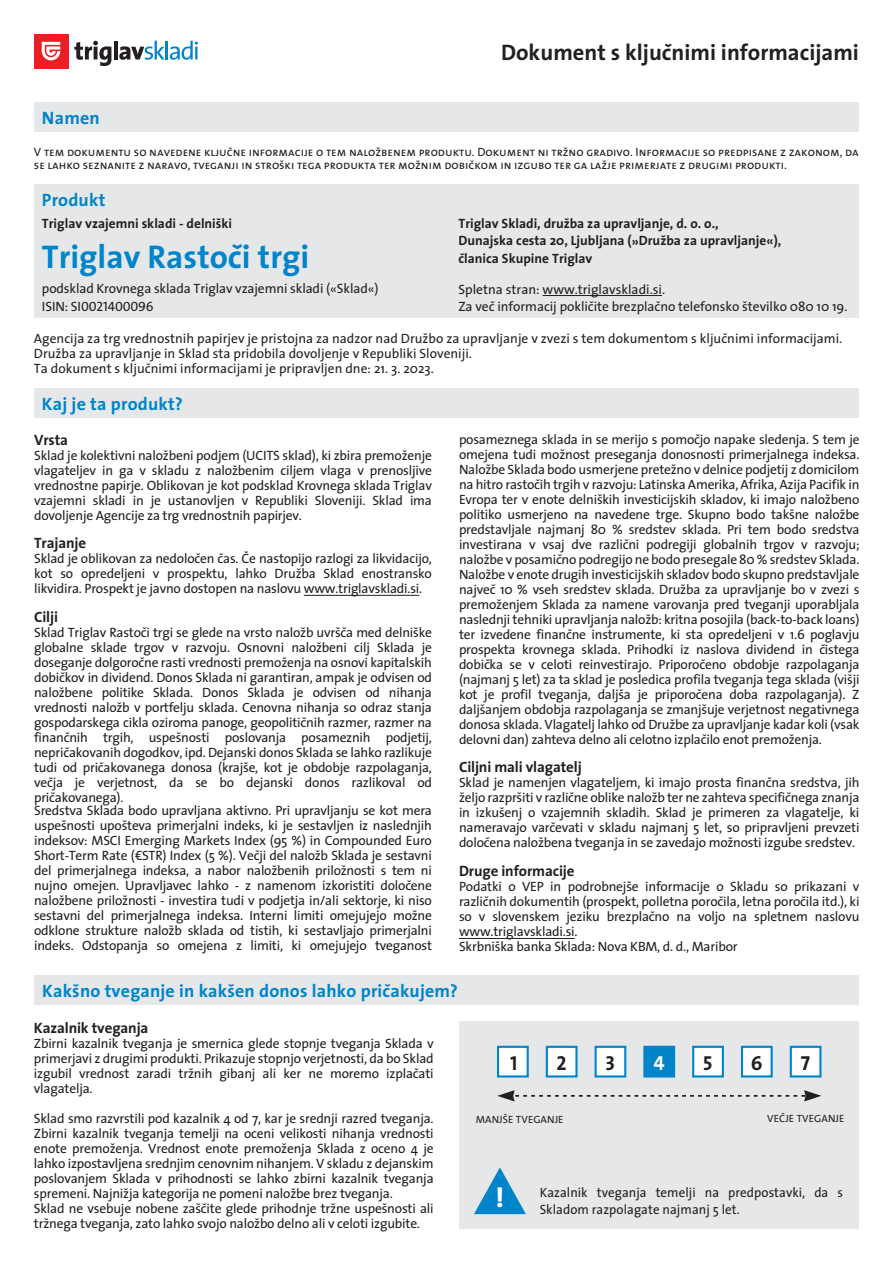
<style>
.page{position:relative;width:893px;height:1263px;background:#fff}
.page>*{position:absolute;margin:0;border:0;box-sizing:border-box;transform-origin:0 0}
.t1{font:700 33px "Slo The Sans";color:#0084ca}
.t2{font:700 33px "Slo The Sans Caps";color:#fff;scale:.96 1}
.t3{font:700 22.5px "Slo The Sans";color:#231f20}
.t4{font:700 20.25px "Slo The Sans Caps";color:#231f20}
.t5{font:700 20.25px "Slo The Sans Caps";color:#fff}
.t6{font:700 18px "Slo The Sans";letter-spacing:.01em;color:#0084ca}
.t7{font:700 15px "Slo The Sans";letter-spacing:-.01em;color:#231f20}
.t8{font:13.5px/15px "Slo The Sans Plain";letter-spacing:-.015em;color:#231f20;text-align:justify}
.t9{font:700 13.5px/17.2px "Slo The Sans";color:#231f20}
.t10{font:13.5px/16.5px "Slo The Sans Plain";letter-spacing:.005em;color:#231f20;scale:.96 1}
.t11{font:13.5px "Slo The Sans Caps Plain";letter-spacing:-.01em;color:#231f20}
.t12{font:12px/13.5px "Slo The Sans Caps Plain";color:#231f20}
.t13{font:10.5px "Slo The Sans Plain";letter-spacing:.01em;color:#231f20}
</style>
<div class="page">
<div style="left:34px;top:102px;width:825px;height:30px;background:#e6e7e9"></div>
<div style="left:459px;top:1022px;width:400px;height:207px;background:#e6e7e9"></div>
<svg style="left:74px;top:41px;width:37px;height:25px"></svg>
<hr style="left:114px;top:41px;width:4px;height:18px;background:#231f20">
<div style="left:34px;top:34px;width:34px;height:34px;background:#ee1d23"></div>
<svg style="left:42px;top:42px;width:18px;height:18px"></svg>
<svg style="left:119px;top:41px;width:79px;height:19px"></svg>
<div style="left:34px;top:184px;width:825px;height:134px;background:#e6e7e9"></div>
<hr style="left:543px;top:295px;width:119px;height:1px;background:#231f20">
<div style="left:34px;top:389px;width:825px;height:29px;background:#e6e7e9"></div>
<hr style="left:304px;top:595px;width:115px;height:1px;background:#231f20">
<div style="left:34px;top:975px;width:825px;height:30px;background:#e6e7e9"></div>
<div style="left:497px;top:1046px;width:32px;height:31px;background:#fff;border:2px solid #0084ca"></div>
<div style="left:546px;top:1046px;width:32px;height:31px;background:#fff;border:2px solid #0084ca"></div>
<div style="left:595px;top:1046px;width:31px;height:31px;background:#fff;border:2px solid #0084ca"></div>
<div style="left:643px;top:1046px;width:32px;height:31px;background:#0084ca"></div>
<div style="left:692px;top:1046px;width:32px;height:31px;background:#fff;border:2px solid #0084ca"></div>
<div style="left:741px;top:1046px;width:32px;height:31px;background:#fff;border:2px solid #0084ca"></div>
<div style="left:790px;top:1046px;width:31px;height:31px;background:#fff;border:2px solid #0084ca"></div>
<svg style="left:497px;top:1090px;width:324px;height:11px"></svg>
<svg style="left:474px;top:1167px;width:52px;height:48px"></svg>
<hr style="left:459px;top:938px;width:116px;height:1px;background:#231f20">
<h2 class="t3" style="left:501px;top:39px;width:359px">Dokument s ključnimi informacijami</h2>
<h3 class="t6" style="left:42px;top:108px;width:59px">Namen</h3>
<p class="t12" style="left:34px;top:145px;width:826px">V tem dokumentu so navedene ključne informacije o tem naložbenem produktu. Dokument ni tržno gradivo. Informacije so predpisane z zakonom, da se lahko seznanite z naravo, tveganji in stroški tega produkta ter možnim dobičkom in izgubo ter ga lažje primerjate z drugimi produkti.</p>
<h3 class="t6" style="left:42px;top:190px;width:65px">Produkt</h3>
<p class="t9" style="left:458px;top:215px;width:262px">Triglav Skladi, družba za upravljanje, d. o. o.,<br>Dunajska cesta 20, Ljubljana (</p>
<p class="t9" style="left:42px;top:215px;width:192px">Triglav vzajemni skladi - delniški</p>
<p class="t9" style="left:639px;top:252px;width:9px;rotate:-180deg">«</p>
<p class="t9" style="left:639px;top:232px;width:144px">Družba za upravljanje«),</p>
<h1 class="t1" style="left:42px;top:238px;width:269px">Triglav Rastoči trgi</h1>
<p class="t8" style="left:42px;top:281px;width:338px">podsklad Krovnega sklada Triglav vzajemni skladi («Sklad«)</p>
<p class="t11" style="left:42px;top:299px;width:113px">ISIN: SI0021400096</p>
<p class="t9" style="left:458px;top:250px;width:135px">članica Skupine Triglav</p>
<p class="t8" style="left:458px;top:281px;width:390px;line-height:17.2px">Spletna stran: www.triglavskladi.si.<br>Za več informacij pokličite brezplačno telefonsko številko 080 10 19.</p>
<p class="t8" style="left:34px;top:331px;width:810px;text-align:left">Agencija za trg vrednostnih papirjev je pristojna za nadzor nad Družbo za upravljanje v zvezi s tem dokumentom s ključnimi informacijami.<br>Družba za upravljanje in Sklad sta pridobila dovoljenje v Republiki Sloveniji.<br>Ta dokument s ključnimi informacijami je pripravljen dne: 21. 3. 2023.</p>
<h3 class="t6" style="left:42px;top:394px;width:142px">Kaj je ta produkt?</h3>
<p class="t7" style="left:34px;top:431px;width:35px">Vrsta</p>
<p class="t8" style="left:34px;top:448px;width:399px">Sklad je kolektivni naložbeni podjem (UCITS sklad), ki zbira premoženje vlagateljev in ga v skladu z naložbenim ciljem vlaga v prenosljive vrednostne papirje. Oblikovan je kot podsklad Krovnega sklada Triglav vzajemni skladi in je ustanovljen v Republiki Sloveniji. Sklad ima dovoljenje Agencije za trg vrednostnih papirjev.</p>
<p class="t7" style="left:34px;top:535px;width:54px">Trajanje</p>
<p class="t8" style="left:34px;top:551px;width:399px">Sklad je oblikovan za nedoločen čas. Če nastopijo razlogi za likvidacijo, kot so opredeljeni v prospektu, lahko Družba Sklad enostransko likvidira. Prospekt je javno dostopen na naslovu www.triglavskladi.si.</p>
<p class="t7" style="left:34px;top:608px;width:25px">Cilji</p>
<p class="t8" style="left:34px;top:625px;width:399px">Sklad Triglav Rastoči trgi se glede na vrsto naložb uvršča med delniške globalne sklade trgov v razvoju. Osnovni naložbeni cilj Sklada je doseganje dolgoročne rasti vrednosti premoženja na osnovi kapitalskih dobičkov in dividend. Donos Sklada ni garantiran, ampak je odvisen od naložbene politike Sklada. Donos Sklada je odvisen od nihanja vrednosti naložb v portfelju sklada. Cenovna nihanja so odraz stanja gospodarskega cikla oziroma panoge, geopolitičnih razmer, razmer na finančnih trgih, uspešnosti poslovanja posameznih podjetij, nepričakovanih dogodkov, ipd. Dejanski donos Sklada se lahko razlikuje tudi od pričakovanega donosa (krajše, kot je obdobje razpolaganja, večja je verjetnost, da se bo dejanski donos razlikoval od pričakovanega).</p>
<p class="t8" style="left:34px;top:803px;width:399px">Sredstva Sklada bodo upravljana aktivno. Pri upravljanju se kot mera uspešnosti upošteva primerjalni indeks, ki je sestavljen iz naslednjih indeksov: MSCI Emerging Markets Index (95 %) in Compounded Euro Short-Term Rate (€STR) Index (5 %). Večji del naložb Sklada je sestavni del primerjalnega indeksa, a nabor naložbenih priložnosti s tem ni nujno omejen. Upravljavec lahko - z namenom izkoristiti določene naložbene priložnosti - investira tudi v podjetja in/ali sektorje, ki niso sestavni del primerjalnega indeksa. Interni limiti omejujejo možne odklone strukture naložb sklada od tistih, ki sestavljajo primerjalni indeks. Odstopanja so omejena z limiti, ki omejujejo tveganost</p>
<p class="t8" style="left:459px;top:432px;width:402px">posameznega sklada in se merijo s pomočjo napake sledenja. S tem je omejena tudi možnost preseganja donosnosti primerjalnega indeksa.<br>Naložbe Sklada bodo usmerjene pretežno v delnice podjetij z domicilom na hitro rastočih trgih v razvoju: Latinska Amerika, Afrika, Azija Pacifik in Evropa ter v enote delniških investicijskih skladov, ki imajo naložbeno politiko usmerjeno na navedene trge. Skupno bodo takšne naložbe predstavljale najmanj 80 % sredstev sklada. Pri tem bodo sredstva investirana v vsaj dve različni podregiji globalnih trgov v razvoju; naložbe v posamično podregijo ne bodo presegale 80 % sredstev Sklada.<br>Naložbe v enote drugih investicijskih skladov bodo skupno predstavljale največ 10 % vseh sredstev sklada. Družba za upravljanje bo v zvezi s premoženjem Sklada za namene varovanja pred tveganji uporabljala naslednji tehniki upravljanja naložb: kritna posojila (back-to-back loans) ter izvedene finančne instrumente, ki sta opredeljeni v 1.6 poglavju prospekta krovnega sklada. Prihodki iz naslova dividend in čistega dobička se v celoti reinvestirajo. Priporočeno obdobje razpolaganja (najmanj 5 let) za ta sklad je posledica profila tveganja tega sklada (višji kot je profil tveganja, daljša je priporočena doba razpolaganja). Z daljšanjem obdobja razpolaganja se zmanjšuje verjetnost negativnega donosa sklada. Vlagatelj lahko od Družbe za upravljanje kadar koli (vsak delovni dan) zahteva delno ali celotno izplačilo enot premoženja.</p>
<p class="t7" style="left:459px;top:759px;width:124px">Ciljni mali vlagatelj</p>
<p class="t8" style="left:459px;top:775px;width:402px">Sklad je namenjen vlagateljem, ki imajo prosta finančna sredstva, jih željo razpršiti v različne oblike naložb ter ne zahteva specifičnega znanja in izkušenj o vzajemnih skladih. Sklad je primeren za vlagatelje, ki nameravajo varčevati v skladu najmanj 5 let, so pripravljeni prevzeti določena naložbena tveganja in se zavedajo možnosti izgube sredstev.</p>
<p class="t7" style="left:459px;top:863px;width:117px">Druge informacije</p>
<p class="t8" style="left:459px;top:880px;width:402px;text-align:left">Podatki o VEP in podrobnejše informacije o Skladu so prikazani v različnih dokumentih (prospekt, polletna poročila, letna poročila itd.), ki so v slovenskem jeziku brezplačno na voljo na spletnem naslovu www.triglavskladi.si.<br>Skrbniška banka Sklada: Nova KBM, d. d., Maribor</p>
<h3 class="t6" style="left:42px;top:981px;width:417px">Kakšno tveganje in kakšen donos lahko pričakujem?</h3>
<p class="t7" style="left:34px;top:1019px;width:116px">Kazalnik tveganja</p>
<p class="t8" style="left:34px;top:1036px;width:401px">Zbirni kazalnik tveganja je smernica glede stopnje tveganja Sklada v primerjavi z drugimi produkti. Prikazuje stopnjo verjetnosti, da bo Sklad izgubil vrednost zaradi tržnih gibanj ali ker ne moremo izplačati vlagatelja.</p>
<p class="t8" style="left:34px;top:1111px;width:401px;text-align:left">Sklad smo razvrstili pod kazalnik 4 od 7, kar je srednji razred tveganja.<br>Zbirni kazalnik tveganja temelji na oceni velikosti nihanja vrednosti enote premoženja. Vrednost enote premoženja Sklada z oceno 4 je lahko izpostavljena srednjim cenovnim nihanjem. V skladu z dejanskim poslovanjem Sklada v prihodnosti se lahko zbirni kazalnik tveganja spremeni. Najnižja kategorija ne pomeni naložbe brez tveganja.<br>Sklad ne vsebuje nobene zaščite glede prihodnje tržne uspešnosti ali tržnega tveganja, zato lahko svojo naložbo delno ali v celoti izgubite.</p>
<h3 class="t4" style="left:510px;top:1052px;width:9px">1</h3>
<h3 class="t4" style="left:556px;top:1052px;width:12px">2</h3>
<h3 class="t4" style="left:606px;top:1052px;width:11px">3</h3>
<h3 class="t5" style="left:654px;top:1052px;width:13px">4</h3>
<h3 class="t4" style="left:703px;top:1052px;width:11px">5</h3>
<h3 class="t4" style="left:751px;top:1052px;width:13px">6</h3>
<h3 class="t4" style="left:801px;top:1052px;width:11px">7</h3>
<p class="t13" style="left:476px;top:1114px;width:89px">MANJŠE TVEGANJE</p>
<p class="t13" style="left:767px;top:1112px;width:79px">VEČJE TVEGANJE</p>
<h1 class="t2" style="left:496px;top:1176px;width:11px">!</h1>
<p class="t10" style="left:540px;top:1184px;width:317px">Kazalnik tveganja temelji na predpostavki, da s<br>Skladom razpolagate najmanj 5 let.</p>
</div>
